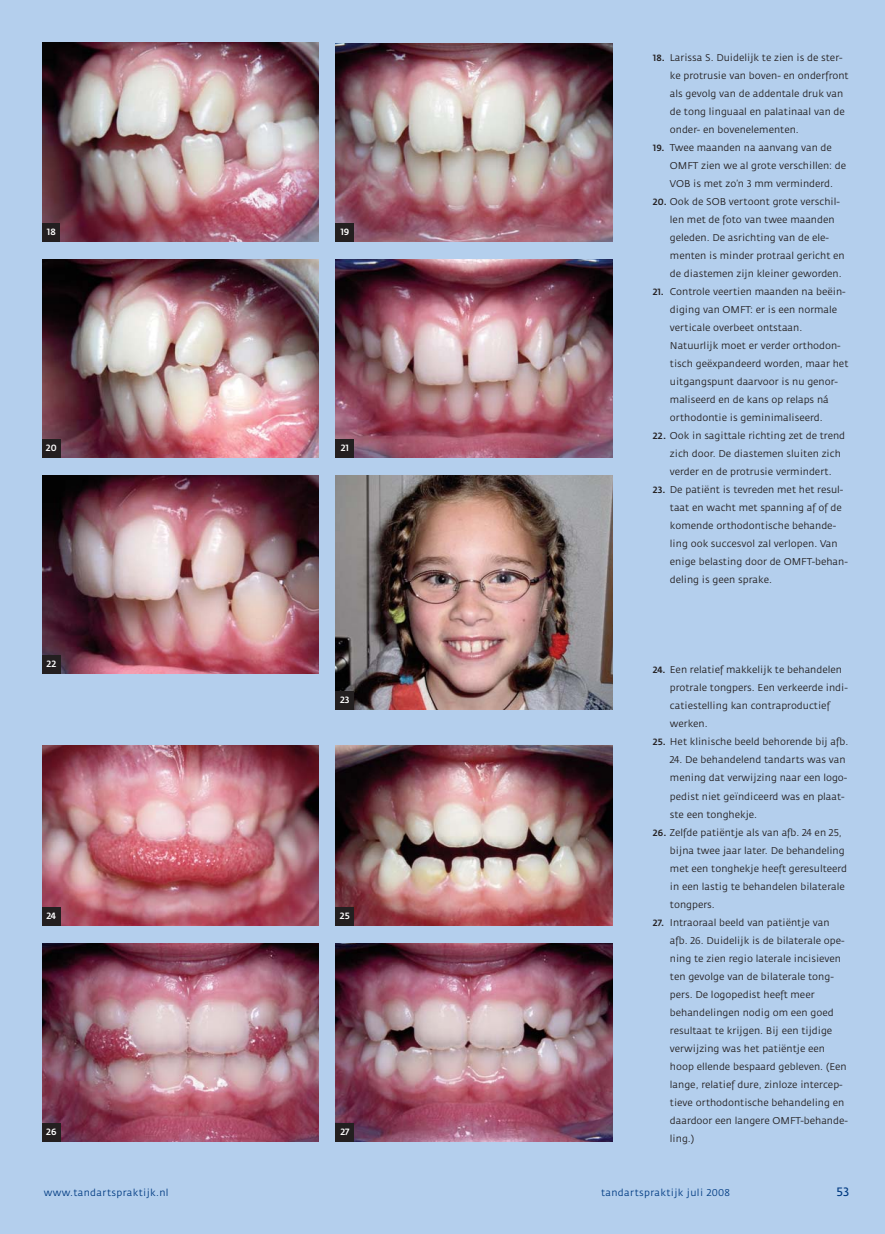
<style>
.page{position:relative;width:885px;height:1234px;background:#fff}
.page>*{position:absolute;margin:0;border:0;box-sizing:border-box;transform-origin:0 0}
.t1{font:12px "Fedra Sans";color:#013b82}
.t2{font:9.75px/18px "Fedra Sans";color:#231f20}
.t3{font:9.75px "Fedra Sans";letter-spacing:.035em;color:#013b82}
.t4{font:500 9px "Fedra Sans";color:#fff}
.s1{font-weight:500;font-size:9px}
</style>
<div class="page">
<div style="left:0;top:0;width:884px;height:1233px;background:#b4cfed"></div>
<img style="left:42px;top:43px;width:277px;height:198px">
<img style="left:336px;top:43px;width:276px;height:198px">
<img style="left:43px;top:259px;width:276px;height:198px">
<img style="left:42px;top:475px;width:277px;height:198px">
<img style="left:42px;top:745px;width:277px;height:180px">
<img style="left:42px;top:943px;width:277px;height:198px">
<img style="left:336px;top:259px;width:276px;height:198px">
<img style="left:336px;top:475px;width:276px;height:234px">
<img style="left:336px;top:745px;width:276px;height:180px">
<img style="left:336px;top:943px;width:276px;height:198px">
<div style="left:42px;top:655px;width:18px;height:18px;background:#231f20"></div>
<div style="left:42px;top:439px;width:18px;height:18px;background:#231f20"></div>
<div style="left:336px;top:691px;width:18px;height:18px;background:#231f20"></div>
<div style="left:336px;top:439px;width:18px;height:18px;background:#231f20"></div>
<div style="left:336px;top:1123px;width:18px;height:18px;background:#231f20"></div>
<div style="left:42px;top:1123px;width:18px;height:18px;background:#231f20"></div>
<div style="left:42px;top:223px;width:18px;height:18px;background:#231f20"></div>
<div style="left:336px;top:223px;width:18px;height:18px;background:#231f20"></div>
<div style="left:42px;top:907px;width:18px;height:18px;background:#231f20"></div>
<div style="left:336px;top:907px;width:18px;height:18px;background:#231f20"></div>
<p class="t4" style="left:47px;top:228px;width:10px">18</p>
<p class="t4" style="left:340px;top:228px;width:11px">19</p>
<p class="t4" style="left:46px;top:444px;width:12px">20</p>
<p class="t4" style="left:46px;top:660px;width:11px">22</p>
<p class="t4" style="left:341px;top:444px;width:10px">21</p>
<p class="t4" style="left:340px;top:696px;width:11px">23</p>
<p class="t4" style="left:46px;top:912px;width:11px">24</p>
<p class="t4" style="left:340px;top:912px;width:11px">25</p>
<p class="t4" style="left:46px;top:1128px;width:12px">26</p>
<p class="t4" style="left:340px;top:1128px;width:11px">27</p>
<p class="t2" style="left:669px;top:49px;width:180px;text-indent:-17px"><span class="s1">18.</span> Larissa S. Duidelijk te zien is de ster&shy;ke protrusie van boven- en onderfront als gevolg van de addentale druk van de tong linguaal en palatinaal van de onder- en bovenelementen.</p>
<p class="t2" style="left:669px;top:139px;width:178px;text-indent:-17px"><span class="s1">19.</span> Twee maanden na aanvang van de<br>OMFT zien we al grote verschillen: de<br>VOB is met zo’n 3 mm verminderd.</p>
<p class="t2" style="left:669px;top:193px;width:176px;text-indent:-17px"><span class="s1">20.</span> Ook de SOB vertoont grote verschil&shy;len met de foto van twee maanden geleden. De asrichting van de ele&shy;menten is minder protraal gericht en de diastemen zijn kleiner geworden.</p>
<p class="t2" style="left:669px;top:283px;width:180px;text-indent:-17px"><span class="s1">21.</span> Controle veertien maanden na beëin&shy;diging van OMFT: er is een normale verticale overbeet ontstaan.<br>Natuurlijk moet er verder orthodon&shy;tisch geëxpandeerd worden, maar het uitgangspunt daarvoor is nu genor&shy;maliseerd en de kans op relaps ná orthodontie is geminimaliseerd.</p>
<p class="t2" style="left:669px;top:427px;width:177px;text-indent:-17px"><span class="s1">22.</span> Ook in sagittale richting zet de trend zich door. De diastemen sluiten zich verder en de protrusie vermindert.</p>
<p class="t2" style="left:669px;top:481px;width:179px;text-indent:-17px"><span class="s1">23.</span> De patiënt is tevreden met het resul&shy;taat en wacht met spanning af of de komende orthodontische behande&shy;ling ook succesvol zal verlopen. Van enige belasting door de OMFT-behan&shy;deling is geen sprake.</p>
<p class="t2" style="left:669px;top:661px;width:179px;text-indent:-17px"><span class="s1">24.</span> Een relatief makkelijk te behandelen protrale tongpers. Een verkeerde indi&shy;catiestelling kan contraproductief werken.</p>
<p class="t2" style="left:652px;top:733px;width:197px"><span class="s1">25.</span> Het klinische beeld behorende bij afb.</p>
<p class="t2" style="left:669px;top:751px;width:179px">24. De behandelend tandarts was van mening dat verwijzing naar een logo&shy;pedist niet geïndiceerd was en plaat&shy;ste een tonghekje.</p>
<p class="t2" style="left:669px;top:823px;width:179px;text-indent:-17px"><span class="s1">26.</span> Zelfde patiëntje als van afb. 24 en 25, bijna twee jaar later. De behandeling met een tonghekje heeft geresulteerd in een lastig te behandelen bilaterale tongpers.</p>
<p class="t2" style="left:669px;top:913px;width:179px;text-indent:-17px"><span class="s1">27.</span> Intraoraal beeld van patiëntje van afb. 26. Duidelijk is de bilaterale ope&shy;ning te zien regio laterale incisieven ten gevolge van de bilaterale tong&shy;pers. De logopedist heeft meer behandelingen nodig om een goed resultaat te krijgen. Bij een tijdige verwijzing was het patiëntje een hoop ellende bespaard gebleven. (Een lange, relatief dure, zinloze intercep&shy;tieve orthodontische behandeling en daardoor een langere OMFT-behande&shy;ling.)</p>
<p class="t3" style="left:44px;top:1188px;width:126px">www.tandartspraktijk.nl</p>
<p class="t3" style="left:601px;top:1188px;width:130px">tandartspraktijk juli 2008</p>
<p class="t1" style="left:836px;top:1186px;width:14px">53</p>
</div>
